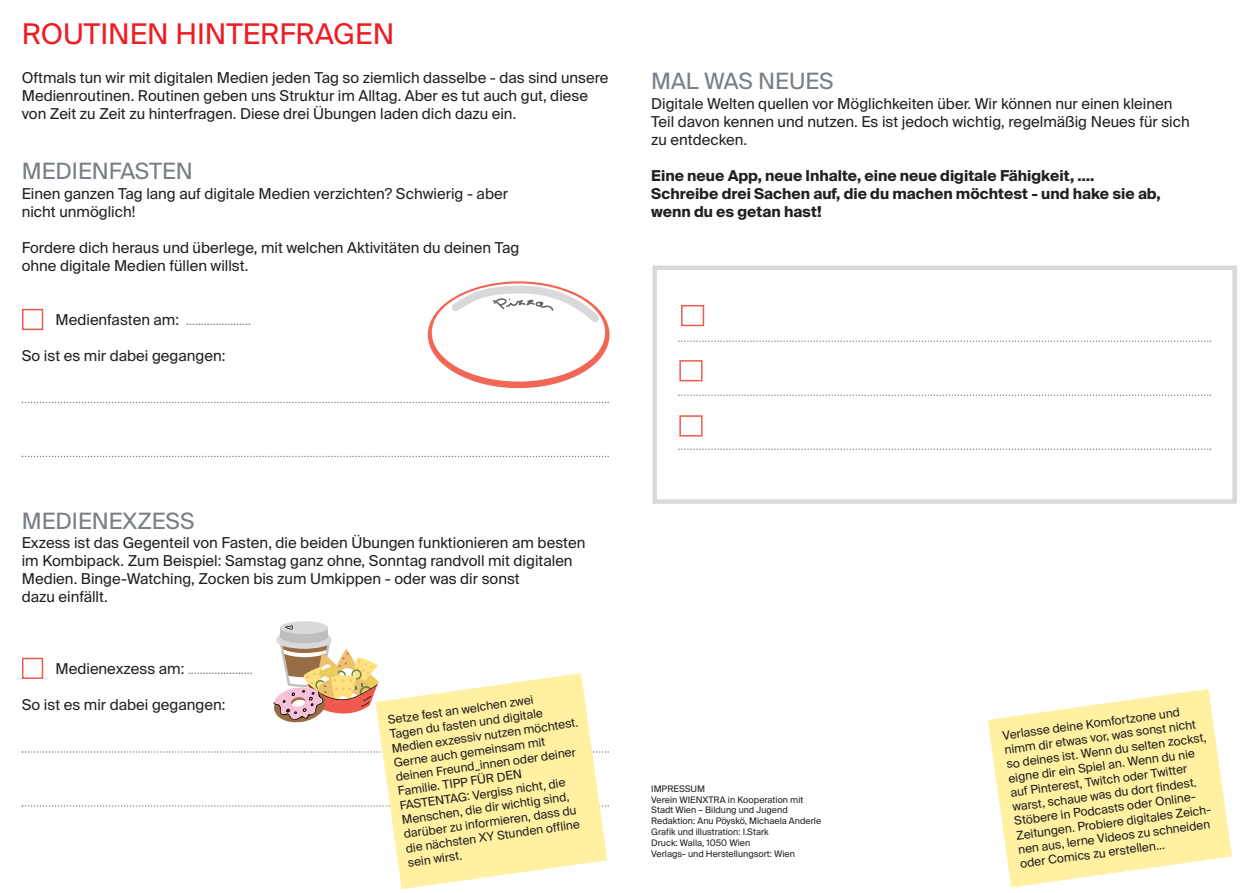
<style>
.page{position:relative;width:1259px;height:893px;background:#fff}
.page>*{position:absolute;margin:0;border:0;box-sizing:border-box;transform-origin:0 0}
.t1{font:28.5px "Suisse Intl";color:#ee1d23}
.t2{font:22.5px "Suisse Intl";color:#777e87}
.t3{font:15px/18px "Suisse Intl";color:#231f20}
.t4{font:700 15px/18px "Suisse Intl";color:#231f20}
.t5{font:12px/14.4px "Suisse Intl";color:#231f20}
.t6{font:12px "Suisse Intl";color:#808080}
.t7{font:9px/10.8px "Suisse Intl";color:#231f20}
.s1{font-size:15px;color:#231f20}
</style>
<div class="page">
<svg style="left:22px;top:402px;width:587px;height:1px"></svg>
<svg style="left:22px;top:456px;width:587px;height:1px"></svg>
<svg style="left:22px;top:751px;width:587px;height:2px"></svg>
<svg style="left:22px;top:805px;width:587px;height:2px"></svg>
<div style="left:428px;top:282px;width:181px;height:105px;background:#f26656;border-radius:50%"></div>
<div style="left:432px;top:283px;width:173px;height:99px;background:#fff;border-radius:50%"></div>
<svg style="left:451px;top:286px;width:148px;height:36px"></svg>
<svg style="left:375px;top:673px;width:232px;height:216px;fill:#fff1a1"></svg>
<div style="left:22px;top:309px;width:21px;height:21px;border:2px solid #f0594d"></div>
<div style="left:22px;top:658px;width:21px;height:21px;border:2px solid #f0594d"></div>
<div style="left:280px;top:621px;width:48px;height:13px;background:#d9d9d9;border-radius:50%"></div>
<svg style="left:273px;top:625px;width:106px;height:99px"></svg>
<svg style="left:987px;top:689px;width:245px;height:198px;fill:#fff1a1"></svg>
<div style="left:652px;top:265px;width:585px;height:239px;border:4px solid #d9d9d9"></div>
<svg style="left:678px;top:340px;width:533px;height:2px"></svg>
<svg style="left:678px;top:394px;width:533px;height:2px"></svg>
<svg style="left:678px;top:448px;width:533px;height:2px"></svg>
<div style="left:681px;top:305px;width:23px;height:21px;border:2px solid #f0594d"></div>
<div style="left:679px;top:360px;width:23px;height:21px;border:2px solid #f0594d"></div>
<div style="left:679px;top:415px;width:23px;height:22px;border:2px solid #f0594d"></div>
<h1 class="t1" style="left:22px;top:18px;width:374px">ROUTINEN HINTERFRAGEN</h1>
<p class="t3" style="left:22px;top:69px;width:588px">Oftmals tun wir mit digitalen Medien jeden Tag so ziemlich dasselbe - das sind unsere<br>Medienroutinen. Routinen geben uns Struktur im Alltag. Aber es tut auch gut, diese von Zeit zu Zeit zu hinterfragen. Diese drei Übungen laden dich dazu ein.</p>
<h2 class="t2" style="left:22px;top:158px;width:173px">MEDIENFASTEN</h2>
<p class="t3" style="left:22px;top:185px;width:488px">Einen ganzen Tag lang auf digitale Medien verzichten? Schwierig - aber nicht unmöglich!</p>
<p class="t3" style="left:22px;top:239px;width:499px">Fordere dich heraus und überlege, mit welchen Aktivitäten du deinen Tag ohne digitale Medien füllen willst.</p>
<p class="t6" style="left:55px;top:314px;width:197px"><span class="s1">Medienfasten am:</span> ......................</p>
<p class="t3" style="left:22px;top:347px;width:205px">So ist es mir dabei gegangen:</p>
<h2 class="t2" style="left:651px;top:68px;width:184px">MAL WAS NEUES</h2>
<p class="t3" style="left:651px;top:95px;width:540px">Digitale Welten quellen vor Möglichkeiten über. Wir können nur einen kleinen<br>Teil davon kennen und nutzen. Es ist jedoch wichtig, regelmäßig Neues für sich zu entdecken.</p>
<p class="t4" style="left:651px;top:167px;width:511px">Eine neue App, neue Inhalte, eine neue digitale Fähigkeit, ….<br>Schreibe drei Sachen auf, die du machen möchtest - und hake sie ab, wenn du es getan hast!</p>
<h2 class="t2" style="left:22px;top:508px;width:174px">MEDIENEXZESS</h2>
<p class="t3" style="left:22px;top:534px;width:565px">Exzess ist das Gegenteil von Fasten, die beiden Übungen funktionieren am besten im Kombipack. Zum Beispiel: Samstag ganz ohne, Sonntag randvoll mit digitalen Medien. Binge-Watching, Zocken bis zum Umkippen - oder was dir sonst<br>dazu einfällt.</p>
<p class="t6" style="left:55px;top:663px;width:199px"><span class="s1">Medienexzess am:</span> ......................</p>
<p class="t3" style="left:22px;top:696px;width:205px">So ist es mir dabei gegangen:</p>
<p class="t5" style="left:387px;top:713px;width:189px;rotate:-8deg">Setze fest an welchen zwei<br>Tagen du fasten und digitale<br>Medien exzessiv nutzen möchtest.<br>Gerne auch gemeinsam mit deinen Freund_innen oder deiner<br>Familie. TIPP FÜR DEN<br>FASTENTAG: Vergiss nicht, die<br>Menschen, die dir wichtig sind, darüber zu informieren, dass du die nächsten XY Stunden offline sein wirst.</p>
<p class="t7" style="left:651px;top:783px;width:171px">IMPRESSUM<br>Verein WIENXTRA in Kooperation mit<br>Stadt Wien – Bildung und Jugend<br>Redaktion: Anu Pöyskö, Michaela Anderle<br>Grafik und illustration: I.Stark<br>Druck: Walla, 1050 Wien<br>Verlags- und Herstellungsort: Wien</p>
<p class="t5" style="left:1001px;top:729px;width:203px;rotate:-8deg">Verlasse deine Komfortzone und nimm dir etwas vor, was sonst nicht so deines ist. Wenn du selten zockst, eigne dir ein Spiel an. Wenn du nie auf Pinterest, Twitch oder Twitter warst, schaue was du dort findest.<br>Stöbere in Podcasts oder Online-Zeitungen. Probiere digitales Zeich&shy;nen aus, lerne Videos zu schneiden oder Comics zu erstellen…</p>
</div>
